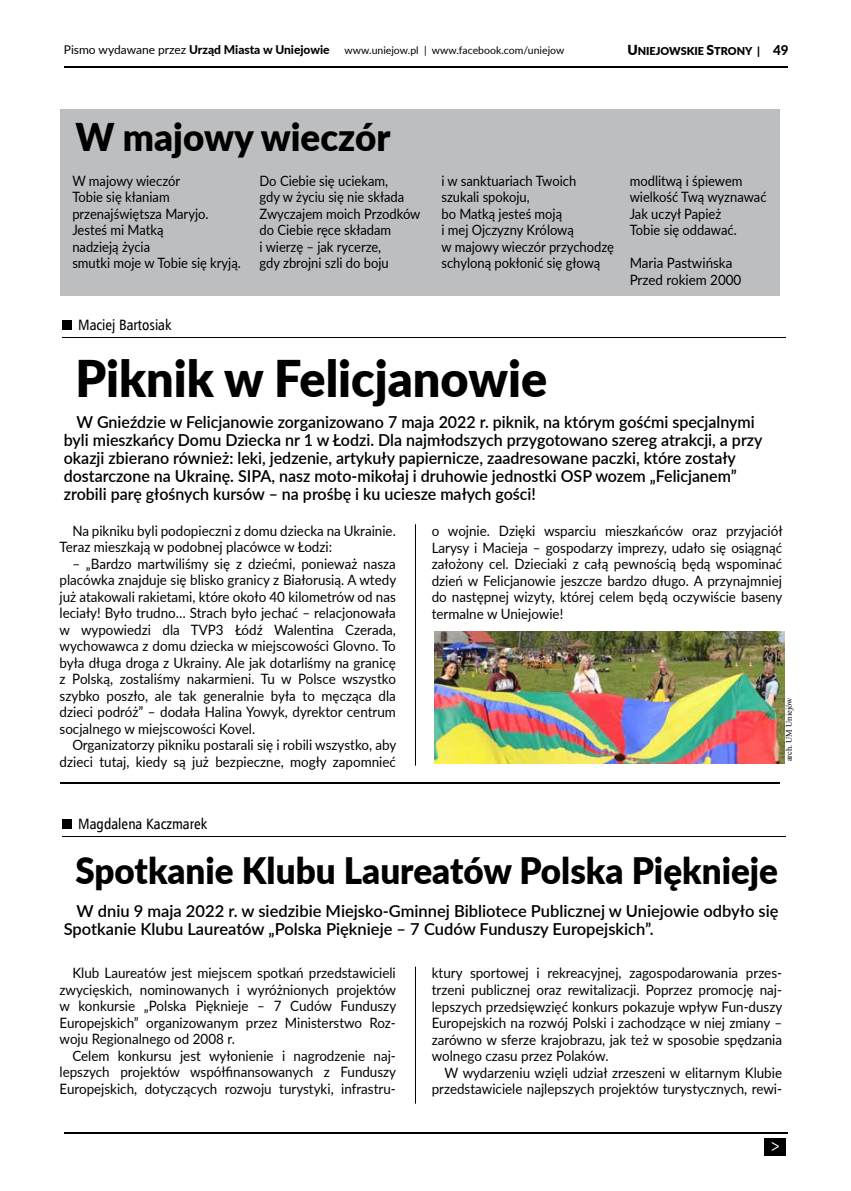
<style>
.page{position:relative;width:851px;height:1191px;background:#fff}
.page>*{position:absolute;margin:0;border:0;box-sizing:border-box;transform-origin:0 0}
.t1{font:900 50.55px "Lato";color:#000;scale:.96 1}
.t2{font:900 38.25px "Lato";color:#000;scale:.96 1}
.t3{font:900 36.45px "Lato";color:#000;scale:.96 1}
.t4{font:700 18px "Minion Pro";color:#fff;scale:.86 1}
.t5{font:600 16.5px/18px "Lato";color:#000}
.t6{font:15px "Humnst 777 Cn EU";color:#000}
.t7{font:14.25px/16.5px "Lato";color:#000;text-align:justify;scale:.94 1}
.t8{font:14.25px/16.5px "Lato";color:#000;scale:.91 1}
.t9{font:900 10.8px "Lato";color:#000}
.t10{font:10.5px "Lato";color:#000}
.t11{font:8.55px "Times New Roman";color:#000}
.s1{font-size:12px}
.s2{font-weight:800;font-size:12px}
.s3{font-size:13.8px}
.s4{font-weight:800;font-size:13.5px}
</style>
<div class="page">
<hr style="left:64px;top:66px;width:723px;height:2px;background:#000">
<hr style="left:64px;top:1132px;width:723px;height:1px;background:#000">
<div style="left:61px;top:109px;width:718px;height:187px;background:#bcbec0"></div>
<hr style="left:62px;top:337px;width:723px;height:1px;background:#000">
<hr style="left:62px;top:836px;width:723px;height:1px;background:#000">
<div style="left:62px;top:321px;width:9px;height:9px;background:#000"></div>
<div style="left:62px;top:819px;width:9px;height:9px;background:#000"></div>
<hr style="left:415px;top:524px;width:1px;height:241px;background:#000">
<hr style="left:415px;top:966px;width:1px;height:137px;background:#000">
<img style="left:434px;top:631px;width:350px;height:132px">
<div style="left:764px;top:1137px;width:22px;height:18px;background:#000"></div>
<hr style="left:61px;top:782px;width:718px;height:2px;background:#000">
<p class="t10" style="left:64px;top:43px;width:502px"><span class="s1">Pismo wydawane przez</span> <span class="s2">Urząd Miasta w Uniejowie</span> www.uniejow.pl | www.facebook.com/uniejow</p>
<p class="t9" style="left:627px;top:43px;width:163px"><span class="s3">U</span>NIEJOWSKIE <span class="s3">S</span>TRONY | <span class="s4">49</span></p>
<h2 class="t2" style="left:75px;top:108px;width:329px">W majowy wieczór</h2>
<p class="t8" style="left:72px;top:172px;width:187px">W majowy wieczór<br>Tobie się kłaniam przenajświętsza Maryjo.<br>Jesteś mi Matką<br>nadzieją życia<br>smutki moje w Tobie się kryją.</p>
<p class="t8" style="left:259px;top:172px;width:178px">Do Ciebie się uciekam,<br>gdy w życiu się nie składa<br>Zwyczajem moich Przodków do Ciebie ręce składam<br>i wierzę – jak rycerze,<br>gdy zbrojni szli do boju</p>
<p class="t8" style="left:441px;top:172px;width:191px">i w sanktuariach Twoich szukali spokoju,<br>bo Matką jesteś moją<br>i mej Ojczyzny Królową<br>w majowy wieczór przychodzę schyloną pokłonić się głową</p>
<p class="t8" style="left:629px;top:172px;width:152px">modlitwą i śpiewem wielkość Twą wyznawać<br>Jak uczył Papież<br>Tobie się oddawać.</p>
<p class="t7" style="left:629px;top:254px;width:120px">Maria Pastwińska<br>Przed rokiem 2000</p>
<p class="t6" style="left:78px;top:316px;width:95px">Maciej Bartosiak</p>
<h1 class="t1" style="left:75px;top:340px;width:493px">Piknik w Felicjanowie</h1>
<p class="t5" style="left:64px;top:412px;width:700px;text-indent:13px">W Gnieździe w Felicjanowie zorganizowano 7 maja 2022 r. piknik, na którym gośćmi specjalnymi byli mieszkańcy Domu Dziecka nr 1 w Łodzi. Dla najmłodszych przygotowano szereg atrakcji, a przy okazji zbierano również: leki, jedzenie, artykuły papiernicze, zaadresowane paczki, które zostały dostarczone na Ukrainę. SIPA, nasz moto-mikołaj i druhowie jednostki OSP wozem „Felicjanem” zrobili parę głośnych kursów – na prośbę i ku uciesze małych gości!</p>
<p class="t7" style="left:60px;top:521px;width:359px;text-indent:13px">Na pikniku byli podopieczni z domu dziecka na Ukrainie.<br>Teraz mieszkają w podobnej placówce w Łodzi:</p>
<p class="t7" style="left:60px;top:555px;width:359px;text-indent:13px">– „Bardzo martwiliśmy się z dziećmi, ponieważ nasza placówka znajduje się blisko granicy z Białorusią. A wtedy już atakowali rakietami, które około 40 kilometrów od nas leciały! Było trudno… Strach było jechać – relacjonowała w wypowiedzi dla TVP3 Łódź Walentina Czerada, wychowawca z domu dziecka w miejscowości Glovno. To była długa droga z Ukrainy. Ale jak dotarliśmy na granicę z Polską, zostaliśmy nakarmieni. Tu w Polsce wszystko szybko poszło, ale tak generalnie była to męcząca dla dzieci podróż” – dodała Halina Yowyk, dyrektor centrum socjalnego w miejscowości Kovel.</p>
<p class="t7" style="left:60px;top:736px;width:359px;text-align:right">Organizatorzy pikniku postarali się i robili wszystko, aby dzieci tutaj, kiedy są już bezpieczne, mogły zapomnieć</p>
<p class="t6" style="left:78px;top:814px;width:130px">Magdalena Kaczmarek</p>
<p class="t7" style="left:431px;top:522px;width:374px">o wojnie. Dzięki wsparciu mieszkańców oraz przyjaciół Larysy i Macieja – gospodarzy imprezy, udało się osiągnąć założony cel. Dzieciaki z całą pewnością będą wspominać dzień w Felicjanowie jeszcze bardzo długo. A przynajmniej do następnej wizyty, której celem będą oczywiście baseny termalne w Uniejowie!</p>
<p class="t11" style="left:783px;top:761px;width:65px;rotate:-90deg">arch. UM Uniejów</p>
<h3 class="t3" style="left:75px;top:843px;width:733px">Spotkanie Klubu Laureatów Polska Pięknieje</h3>
<p class="t5" style="left:64px;top:901px;width:716px;text-indent:13px">W dniu 9 maja 2022 r. w siedzibie Miejsko-Gminnej Bibliotece Publicznej w Uniejowie odbyło się<br>Spotkanie Klubu Laureatów „Polska Pięknieje – 7 Cudów Funduszy Europejskich”.</p>
<p class="t7" style="left:60px;top:964px;width:359px;text-indent:13px">Klub Laureatów jest miejscem spotkań przedstawicieli zwycięskich, nominowanych i wyróżnionych projektów w konkursie „Polska Pięknieje – 7 Cudów Funduszy Europejskich” organizowanym przez Ministerstwo Roz&shy;woju Regionalnego od 2008 r.</p>
<p class="t7" style="left:60px;top:1046px;width:359px;text-indent:13px">Celem konkursu jest wyłonienie i nagrodzenie naj&shy;lepszych projektów współfinansowanych z Funduszy Europejskich, dotyczących rozwoju turystyki, infrastru-</p>
<p class="t7" style="left:431px;top:964px;width:374px">ktury sportowej i rekreacyjnej, zagospodarowania przes&shy;trzeni publicznej oraz rewitalizacji. Poprzez promocję naj&shy;lepszych przedsięwzięć konkurs pokazuje wpływ Fun-duszy Europejskich na rozwój Polski i zachodzące w niej zmiany – zarówno w sferze krajobrazu, jak też w sposobie spędzania wolnego czasu przez Polaków.</p>
<p class="t7" style="left:431px;top:1063px;width:374px;text-align:right">W wydarzeniu wzięli udział zrzeszeni w elitarnym Klubie przedstawiciele najlepszych projektów turystycznych, rewi-</p>
<p class="t4" style="left:771px;top:1132px;width:11px">&gt;</p>
</div>
